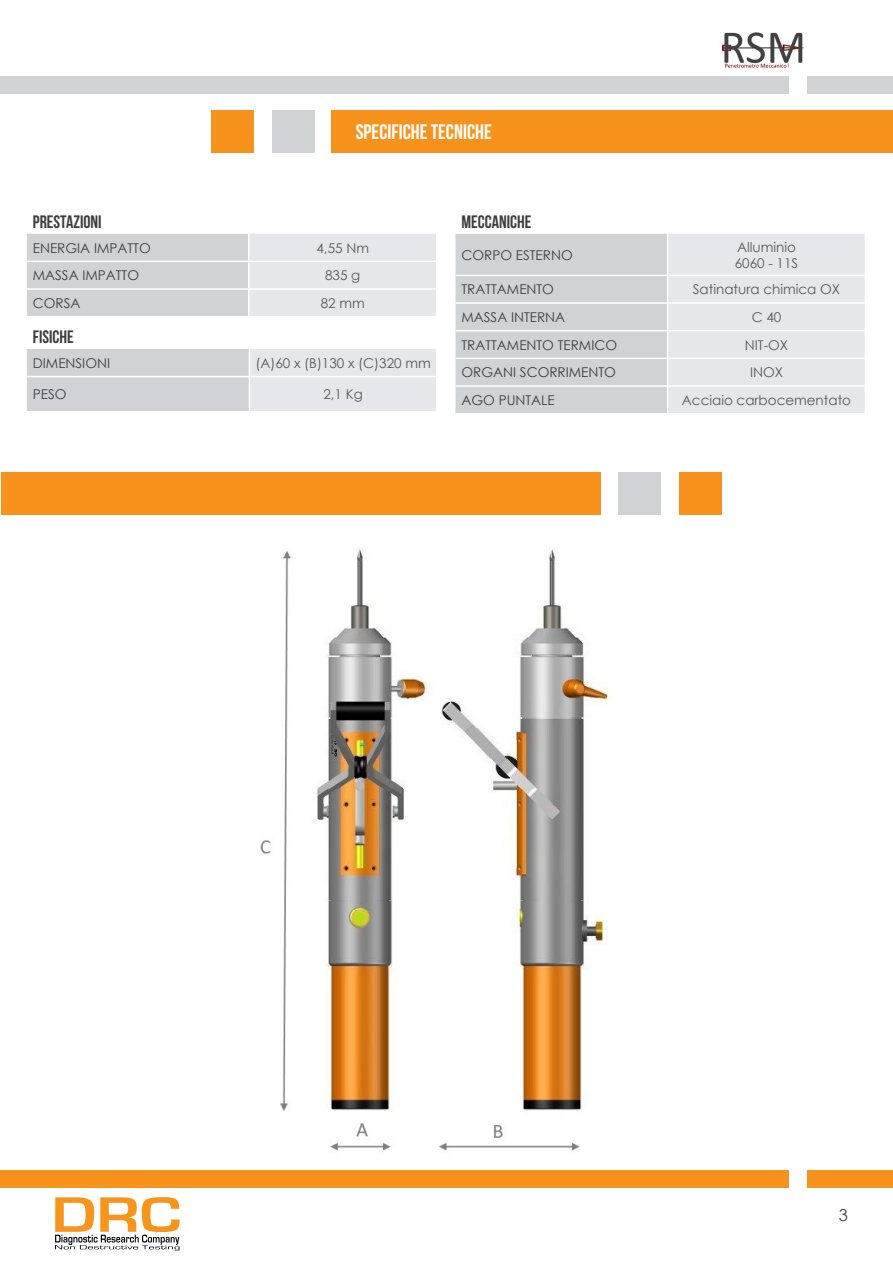
<style>
.page{position:relative;width:893px;height:1263px;background:#fff}
.page>*{position:absolute;margin:0;border:0;box-sizing:border-box;transform-origin:0 0}
.t1{font:700 21px "Bebas Neue";color:#fff}
.t2{font:700 18px "Bebas Neue";color:#3e3e3f}
.t3{font:16.5px "Century Gothic";color:#3e3e3f}
.t4{font:13.5px "Century Gothic";color:#3e3e3f}
.t5{font:13.5px "Century Gothic";color:#57585a}
</style>
<div class="page">
<svg style="left:27px;top:234px;width:409px;height:82px;background:#dcddde"></svg>
<svg style="left:27px;top:349px;width:409px;height:62px;background:#dadbdd"></svg>
<hr style="left:27px;top:376px;width:222px;height:1px;background:#fff">
<hr style="left:249px;top:376px;width:188px;height:1px;background:#fff">
<hr style="left:249px;top:377px;width:1px;height:34px;background:#fff">
<svg style="left:455px;top:234px;width:410px;height:179px;background:#dcdddf"></svg>
<hr style="left:455px;top:330px;width:212px;height:1px;background:#fff">
<hr style="left:455px;top:358px;width:212px;height:1px;background:#fff">
<hr style="left:455px;top:385px;width:212px;height:2px;background:#fff">
<div style="left:332px;top:110px;width:561px;height:42px;background:#f7931d"></div>
<div style="left:211px;top:110px;width:42px;height:42px;background:#f7931d"></div>
<div style="left:272px;top:110px;width:43px;height:42px;background:#d1d2d4"></div>
<div style="left:1px;top:472px;width:599px;height:42px;background:#f7931d"></div>
<div style="left:618px;top:472px;width:43px;height:42px;background:#d1d2d4"></div>
<div style="left:679px;top:472px;width:43px;height:42px;background:#f7931d"></div>
<img style="left:722px;top:32px;width:83px;height:37px">
<img style="left:260px;top:549px;width:349px;height:602px">
<div style="left:0;top:1171px;width:893px;height:17px;background:#f7931d"></div>
<div style="left:790px;top:1157px;width:17px;height:39px;background:#fff"></div>
<div style="left:0;top:76px;width:893px;height:17px;background:#d1d2d4"></div>
<div style="left:790px;top:63px;width:17px;height:38px;background:#fff"></div>
<img style="left:55px;top:1197px;width:125px;height:35px">
<img style="left:55px;top:1234px;width:120px;height:11px">
<img style="left:55px;top:1245px;width:125px;height:5px">
<p class="t1" style="left:356px;top:120px;width:138px">SPECIFICHE TECNICHE</p>
<p class="t2" style="left:33px;top:212px;width:70px">PRESTAZIONI</p>
<p class="t4" style="left:33px;top:238px;width:119px">ENERGIA IMPATTO</p>
<p class="t5" style="left:316px;top:238px;width:54px">4,55 Nm</p>
<p class="t4" style="left:33px;top:266px;width:108px">MASSA IMPATTO</p>
<p class="t5" style="left:325px;top:266px;width:37px">835 g</p>
<p class="t4" style="left:33px;top:294px;width:49px">CORSA</p>
<p class="t5" style="left:321px;top:294px;width:46px">82 mm</p>
<p class="t2" style="left:33px;top:327px;width:43px">FISICHE</p>
<p class="t4" style="left:33px;top:353px;width:79px">DIMENSIONI</p>
<p class="t5" style="left:255px;top:353px;width:177px">(A)60 x (B)130 x (C)320 mm</p>
<p class="t4" style="left:33px;top:385px;width:35px">PESO</p>
<p class="t5" style="left:323px;top:385px;width:41px">2,1 Kg</p>
<p class="t2" style="left:461px;top:212px;width:71px">MECCANICHE</p>
<p class="t4" style="left:461px;top:245px;width:113px">CORPO ESTERNO</p>
<p class="t5" style="left:737px;top:237px;width:60px">Alluminio</p>
<p class="t5" style="left:735px;top:253px;width:65px">6060 - 11S</p>
<p class="t4" style="left:461px;top:280px;width:94px">TRATTAMENTO</p>
<p class="t5" style="left:693px;top:280px;width:149px">Satinatura chimica OX</p>
<p class="t4" style="left:461px;top:308px;width:105px">MASSA INTERNA</p>
<p class="t5" style="left:752px;top:308px;width:31px">C 40</p>
<p class="t4" style="left:461px;top:335px;width:157px">TRATTAMENTO TERMICO</p>
<p class="t5" style="left:745px;top:335px;width:45px">NIT-OX</p>
<p class="t4" style="left:461px;top:363px;width:156px">ORGANI SCORRIMENTO</p>
<p class="t5" style="left:750px;top:363px;width:34px">INOX</p>
<p class="t4" style="left:461px;top:390px;width:95px">AGO PUNTALE</p>
<p class="t5" style="left:682px;top:390px;width:171px">Acciaio carbocementato</p>
<p class="t3" style="left:839px;top:1204px;width:11px">3</p>
</div>
